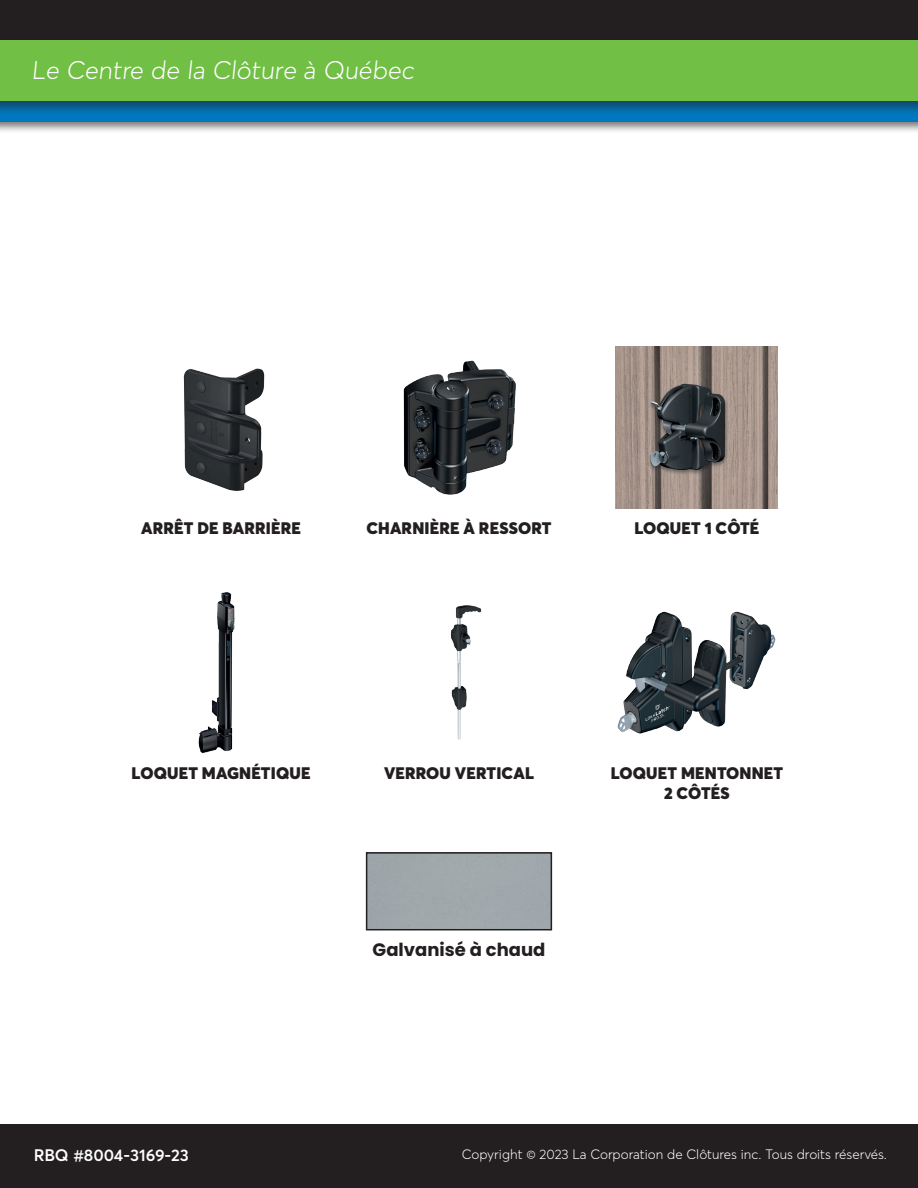
<style>
.page{position:relative;width:918px;height:1188px;background:#fff}
.page>*{position:absolute;margin:0;border:0;box-sizing:border-box;transform-origin:0 0}
.t1{font:300 25.35px "Averta";color:#fff}
.t2{font:700 18px "Poppins";color:#231f20}
.t3{font:900 16.5px/19.8px "Averta";letter-spacing:.01em;color:#231f20;text-align:center}
.t4{font:600 16.5px "Averta";letter-spacing:-.005em;color:#fff}
.t5{font:300 13.5px "Averta";color:#fff}
</style>
<div class="page">
<div style="left:0;top:0;width:918px;height:64px;background:#231f20"></div>
<div style="left:0;top:1124px;width:918px;height:64px;background:#231f20"></div>
<div style="left:0;top:49px;width:918px;height:85px;background:#231f20;opacity:.61"></div>
<div style="left:0;top:52px;width:918px;height:70px;background:#0078c0"></div>
<div style="left:0;top:38px;width:918px;height:77px;background:#231f20;opacity:.55"></div>
<div style="left:0;top:40px;width:918px;height:61px;background:#71bf44"></div>
<img style="left:616px;top:347px;width:162px;height:162px">
<img style="left:617px;top:611px;width:159px;height:123px">
<img style="left:403px;top:360px;width:113px;height:135px">
<img style="left:450px;top:605px;width:32px;height:135px">
<div style="left:366px;top:852px;width:186px;height:78px;border:2px solid #231f20"></div>
<img style="left:183px;top:368px;width:82px;height:123px">
<img style="left:198px;top:592px;width:37px;height:161px">
<h1 class="t1" style="left:31px;top:54px;width:387px">Le Centre de la Clôture à Québec</h1>
<p class="t3" style="left:141px;top:518px;width:161px">ARRÊT DE BARRIÈRE</p>
<p class="t3" style="left:366px;top:518px;width:187px">CHARNIÈRE À RESSORT</p>
<p class="t3" style="left:634px;top:518px;width:127px">LOQUET 1 CÔTÉ</p>
<p class="t3" style="left:132px;top:763px;width:180px">LOQUET MAGNÉTIQUE</p>
<p class="t3" style="left:384px;top:763px;width:151px">VERROU VERTICAL</p>
<p class="t2" style="left:373px;top:939px;width:174px">Galvanisé à chaud</p>
<p class="t3" style="left:611px;top:763px;width:174px">LOQUET MENTONNET<br>2 CÔTÉS</p>
<p class="t4" style="left:34px;top:1144px;width:157px">RBQ #8004-3169-23</p>
<p class="t5" style="left:462px;top:1146px;width:427px">Copyright © 2023 La Corporation de Clôtures inc. Tous droits réservés.</p>
</div>
